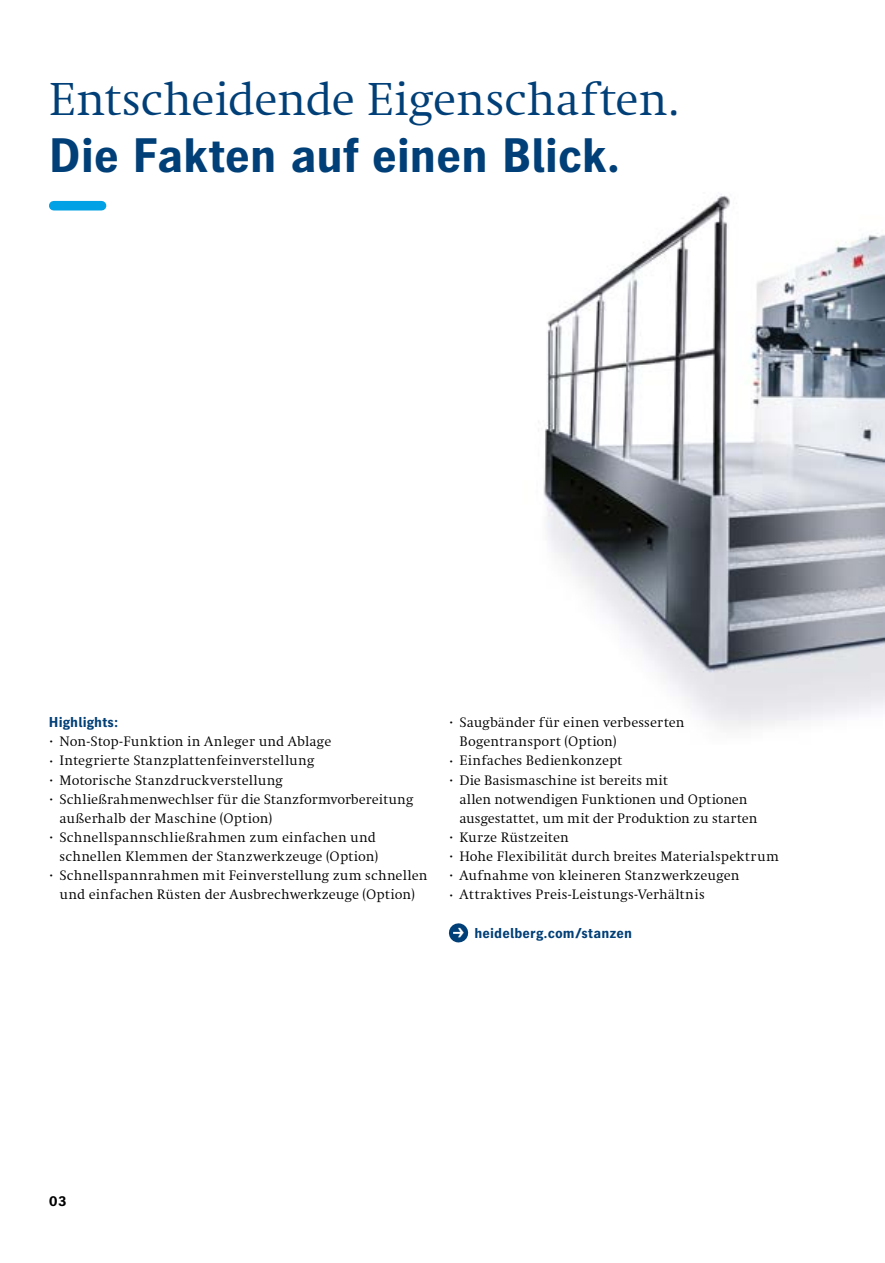
<style>
.page{position:relative;width:885px;height:1263px;background:#fff}
.page>*{position:absolute;margin:0;border:0;box-sizing:border-box;transform-origin:0 0}
.t1{font:48px "Heidelberg Antiqua ML";letter-spacing:-.005em;color:#003f77}
.t2{font:700 48px "Heidelberg Gothic Ml";letter-spacing:-.005em;color:#003f77}
.t3{font:14.25px/19.2px "Heidelberg Antiqua ML";letter-spacing:.01em;color:#000}
.t4{font:700 14.25px "Heidelberg Gothic Ml";letter-spacing:.01em;color:#003f77}
.t5{font:700 14.25px "Heidelberg Gothic Ml";color:#000}
.s1{font-size:7.5px}
.s2{font-weight:400;font-size:24.3px;color:#fff}
</style>
<div class="page">
<img style="left:543px;top:194px;width:341px;height:535px">
<div style="left:54px;top:201px;width:48px;height:9px;background:#00a1e5"></div>
<svg style="left:453px;top:923px;width:16px;height:19px"></svg>
<h1 class="t1" style="left:49px;top:72px;width:633px">Entscheidende Eigenschaften.</h1>
<h1 class="t2" style="left:49px;top:129px;width:573px">Die Fakten auf einen Blick.</h1>
<p class="t4" style="left:49px;top:714px;width:71px">Highlights:</p>
<p class="t3" style="left:49px;top:732px;width:284px"><span class="s1">•</span> Non-Stop-Funktion in Anleger und Ablage</p>
<p class="t3" style="left:49px;top:751px;width:267px"><span class="s1">•</span> Integrierte Stanzplattenfeinverstellung</p>
<p class="t3" style="left:49px;top:770px;width:235px"><span class="s1">•</span> Motorische Stanzdruckverstellung</p>
<p class="t3" style="left:60px;top:789px;width:355px;text-indent:-11px"><span class="s1">•</span> Schließrahmenwechlser für die Stanzformvorbereitung außerhalb der Maschine (Option)</p>
<p class="t3" style="left:49px;top:828px;width:331px;text-align:right"><span class="s1">•</span> Schnellspannschließrahmen zum einfachen und schnellen Klemmen der Stanzwerkzeuge (Option)</p>
<p class="t3" style="left:49px;top:866px;width:380px;text-align:center"><span class="s1">•</span> Schnellspannrahmen mit Feinverstellung zum schnellen und einfachen Rüsten der Ausbrechwerkzeuge (Option)</p>
<p class="t3" style="left:459px;top:713px;width:226px;text-indent:-11px"><span class="s1">•</span> Saugbänder für einen verbesserten<br>Bogentransport (Option)</p>
<p class="t3" style="left:449px;top:751px;width:175px"><span class="s1">•</span> Einfaches Bedienkonzept</p>
<p class="t3" style="left:459px;top:770px;width:299px;text-indent:-11px"><span class="s1">•</span> Die Basismaschine ist bereits mit<br>allen notwendigen Funktionen und Optionen ausgestattet, um mit der Produktion zu starten</p>
<p class="t3" style="left:449px;top:828px;width:122px"><span class="s1">•</span> Kurze Rüstzeiten</p>
<p class="t3" style="left:449px;top:847px;width:331px"><span class="s1">•</span> Hohe Flexibilität durch breites Materialspektrum</p>
<p class="t3" style="left:449px;top:866px;width:292px"><span class="s1">•</span> Aufnahme von kleineren Stanzwerkzeugen</p>
<p class="t3" style="left:449px;top:885px;width:257px"><span class="s1">•</span> Attraktives Preis-Leistungs-Verhältnis</p>
<p class="t4" style="left:456px;top:925px;width:177px"><span class="s2">›</span> heidelberg.com/stanzen</p>
<p class="t5" style="left:49px;top:1193px;width:19px">03</p>
</div>
